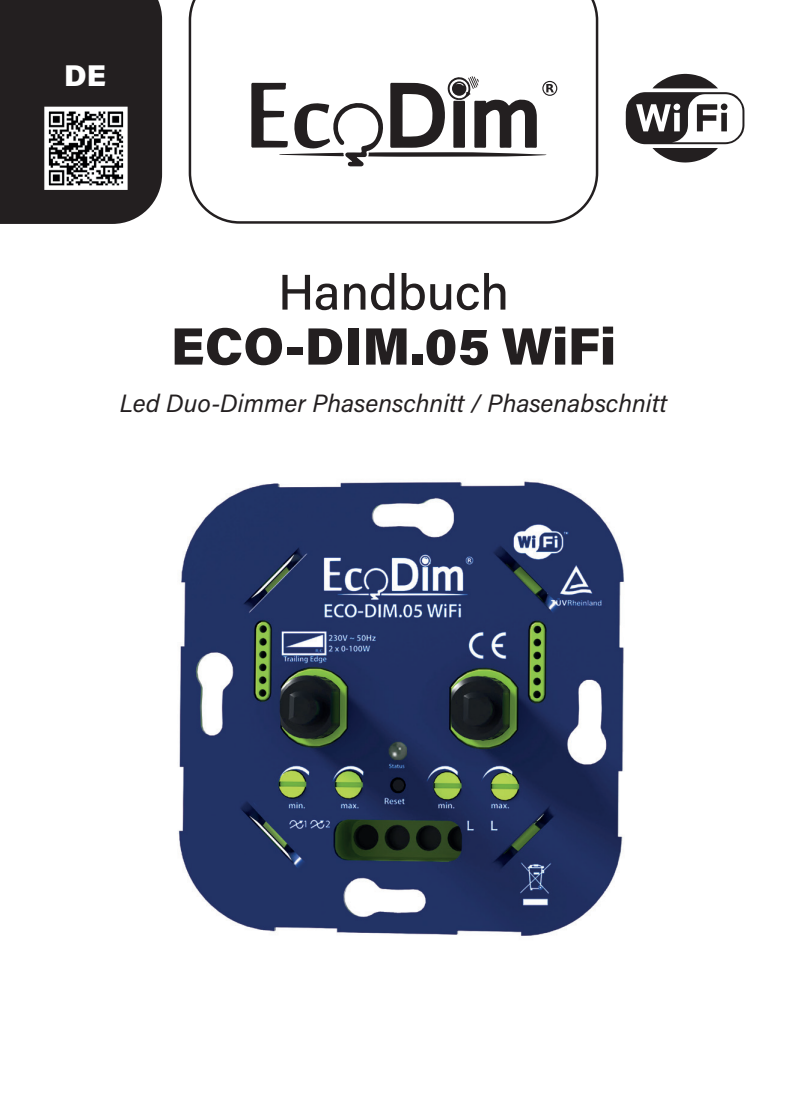
<style>
.page{position:relative;width:787px;height:1095px;background:#fff}
.page>*{position:absolute;margin:0;border:0;box-sizing:border-box;transform-origin:0 0}
.t1{font:900 52.5px "Acumin Pro";color:#231f20}
.t2{font:500 50px "Acumin Pro";color:#231f20}
.t3{font:900 30px "Acumin Pro";color:#fff}
.t4{font:italic 25px "Acumin Pro";color:#231f20}
</style>
<div class="page">
<svg style="left:189px;top:0;width:409px;height:224px"></svg>
<svg style="left:251px;top:76px;width:306px;height:90px"></svg>
<img style="left:178px;top:481px;width:446px;height:455px">
<svg style="left:625px;top:74px;width:119px;height:89px"></svg>
<svg style="left:720px;top:103px;width:7px;height:7px"></svg>
<div style="left:0;top:0;width:162px;height:224px;background:#231f20"></div>
<svg style="left:42px;top:104px;width:88px;height:88px"></svg>
<p class="t3" style="left:64px;top:54px;width:43px">DE</p>
<h2 class="t2" style="left:278px;top:257px;width:233px">Handbuch</h2>
<h1 class="t1" style="left:171px;top:309px;width:446px">ECO-DIM.05 WiFi</h1>
<p class="t4" style="left:120px;top:386px;width:549px">Led Duo-Dimmer Phasenschnitt / Phasenabschnitt</p>
</div>
